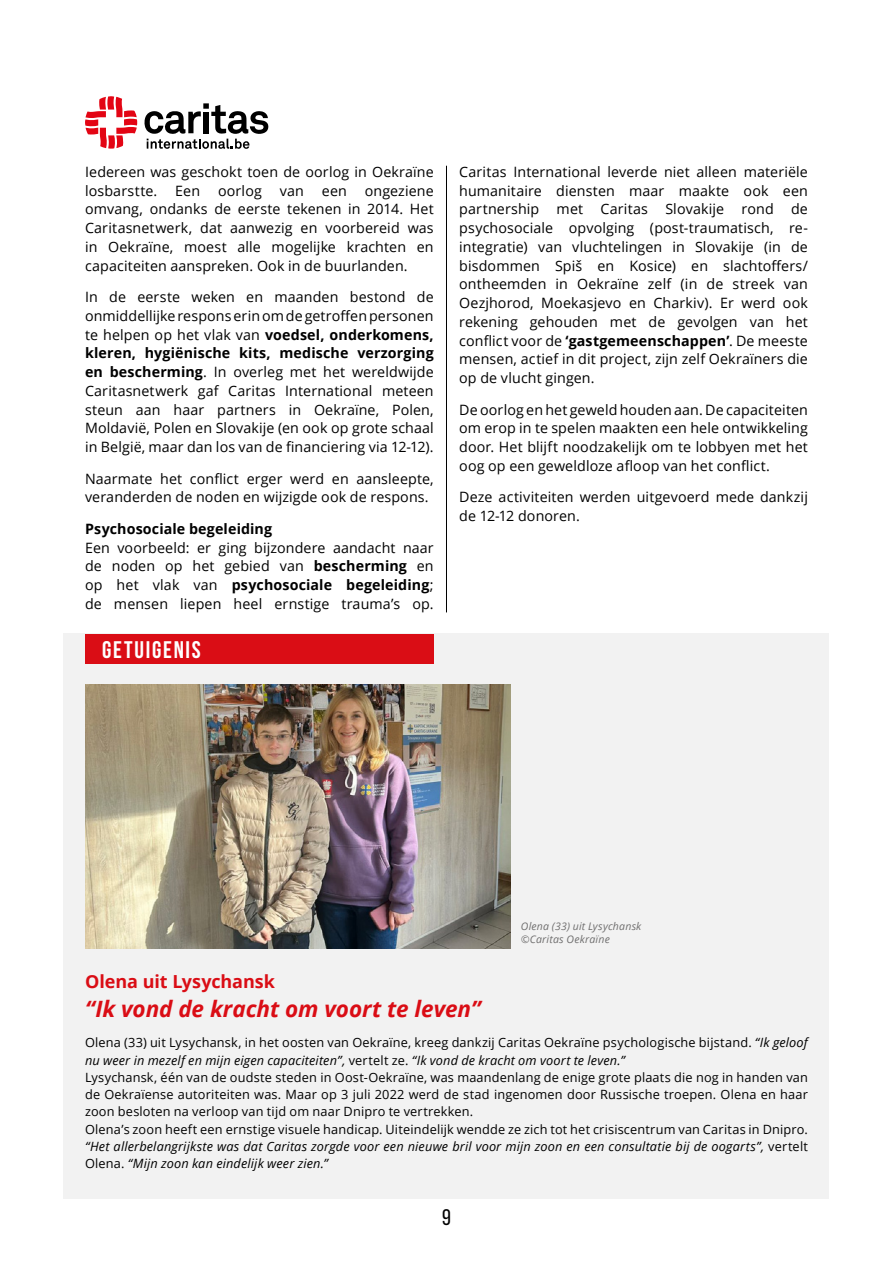
<style>
.page{position:relative;width:893px;height:1263px;background:#fff}
.page>*{position:absolute;margin:0;border:0;box-sizing:border-box;transform-origin:0 0}
.t1{font:700 24px "Bebas Neue";letter-spacing:.07em;color:#fff}
.t2{font:italic 700 22.5px "Open Sans";letter-spacing:-.005em;color:#da0d15}
.t3{font:22.5px "Bebas Neue";color:#000}
.t4{font:700 18px "Open Sans";letter-spacing:-.005em;color:#da0d15}
.t5{font:14.25px/18.8px "Open Sans";letter-spacing:.01em;color:#000;text-align:justify}
.t6{font:700 14.25px "Open Sans";letter-spacing:.01em;color:#000}
.t7{font:12.75px/17.2px "Open Sans";letter-spacing:.015em;color:#000}
.t8{font:italic 10.5px/13.5px "Open Sans";letter-spacing:.02em;color:#706f6f}
.s1{font-weight:700}
.s2{font-style:italic}
</style>
<div class="page">
<svg style="left:85px;top:96px;width:52px;height:53px"></svg>
<svg style="left:144px;top:103px;width:125px;height:46px"></svg>
<hr style="left:446px;top:166px;width:1px;height:446px;background:#000">
<div style="left:64px;top:634px;width:765px;height:565px;background:#f2f2f2"></div>
<div style="left:85px;top:634px;width:349px;height:29px;background:#da0d15"></div>
<img style="left:85px;top:685px;width:425px;height:263px">
<p class="t5" style="left:85px;top:162px;width:350px">Iedereen was geschokt toen de oorlog in Oekraïne losbarstte.</p>
<p class="t5" style="left:175px;top:181px;width:26px">Een</p>
<p class="t5" style="left:218px;top:181px;width:45px">oorlog</p>
<p class="t5" style="left:280px;top:181px;width:26px">van</p>
<p class="t5" style="left:322px;top:181px;width:27px">een</p>
<p class="t5" style="left:85px;top:181px;width:350px;text-indent:280px">ongeziene omvang, ondanks de eerste tekenen in 2014. Het Caritasnetwerk, dat aanwezig en voorbereid was in Oekraïne, moest alle mogelijke krachten en capaciteiten aanspreken. Ook in de buurlanden.</p>
<p class="t5" style="left:85px;top:287px;width:350px">In de eerste weken en maanden bestond de onmiddellijke respons erin om de getroffen personen te helpen op het vlak van <span class="s1">voedsel, onderkomens, kleren, hygiënische kits, medische verzorging en bescherming</span>. In overleg met het wereldwijde Caritasnetwerk gaf Caritas International meteen steun aan haar partners in Oekraïne, Polen, Moldavië, Polen en Slovakije (en ook op grote schaal in België, maar dan los van de financiering via 12-12).</p>
<p class="t5" style="left:85px;top:469px;width:350px">Naarmate het conflict erger werd en aansleepte, veranderden de noden en wijzigde ook de respons.</p>
<p class="t6" style="left:85px;top:519px;width:189px">Psychosociale begeleiding</p>
<p class="t5" style="left:85px;top:538px;width:350px">Een voorbeeld: er ging bijzondere aandacht naar de noden op het gebied van <span class="s1">bescherming</span> en op het vlak van <span class="s1">psychosociale begeleiding</span>; de mensen liepen heel ernstige trauma’s op.</p>
<h1 class="t1" style="left:102px;top:636px;width:100px">GETUIGENIS</h1>
<p class="t5" style="left:459px;top:162px;width:350px">Caritas International leverde niet alleen materiële humanitaire diensten maar maakte ook een partnership met Caritas Slovakije rond de psychosociale opvolging (post-traumatisch, re&shy;integratie) van vluchtelingen in Slovakije (in de bisdommen Spiš en Kosice) en slachtoffers/ ontheemden in Oekraïne zelf (in de streek van Oezjhorod, Moekasjevo en Charkiv). Er werd ook rekening gehouden met de gevolgen van het conflict voor de <span class="s1">‘gastgemeenschappen’</span>. De meeste mensen, actief in dit project, zijn zelf Oekraïners die op de vlucht gingen.</p>
<p class="t5" style="left:459px;top:400px;width:350px">De oorlog en het geweld houden aan. De capaciteiten om erop in te spelen maakten een hele ontwikkeling door. Het blijft noodzakelijk om te lobbyen met het oog op een geweldloze afloop van het conflict.</p>
<p class="t5" style="left:459px;top:487px;width:350px">Deze activiteiten werden uitgevoerd mede dankzij de 12-12 donoren.</p>
<p class="t8" style="left:521px;top:919px;width:122px">Olena (33) uit Lysychansk ©Caritas Oekraïne</p>
<p class="t4" style="left:85px;top:968px;width:191px">Olena uit Lysychansk</p>
<h2 class="t2" style="left:85px;top:993px;width:397px">“Ik vond de kracht om voort te leven”</h2>
<p class="t7" style="left:85px;top:1034px;width:724px">Olena (33) uit Lysychansk, in het oosten van Oekraïne, kreeg dankzij Caritas Oekraïne psychologische bijstand. <span class="s2">“Ik geloof nu weer in mezelf en mijn eigen capaciteiten”,</span> vertelt ze. <span class="s2">“Ik vond de kracht om voort te leven.”<br></span>Lysychansk, één van de oudste steden in Oost-Oekraïne, was maandenlang de enige grote plaats die nog in handen van de Oekraïense autoriteiten was. Maar op 3 juli 2022 werd de stad ingenomen door Russische troepen. Olena en haar zoon besloten na verloop van tijd om naar Dnipro te vertrekken.<br>Olena’s zoon heeft een ernstige visuele handicap. Uiteindelijk wendde ze zich tot het crisiscentrum van Caritas in Dnipro. <span class="s2">“Het allerbelangrijkste was dat Caritas zorgde voor een nieuwe bril voor mijn zoon en een consultatie bij de oogarts”,</span> vertelt Olena. <span class="s2">“Mijn zoon kan eindelijk weer zien.”</span></p>
<h2 class="t3" style="left:442px;top:1204px;width:10px">9</h2>
</div>
